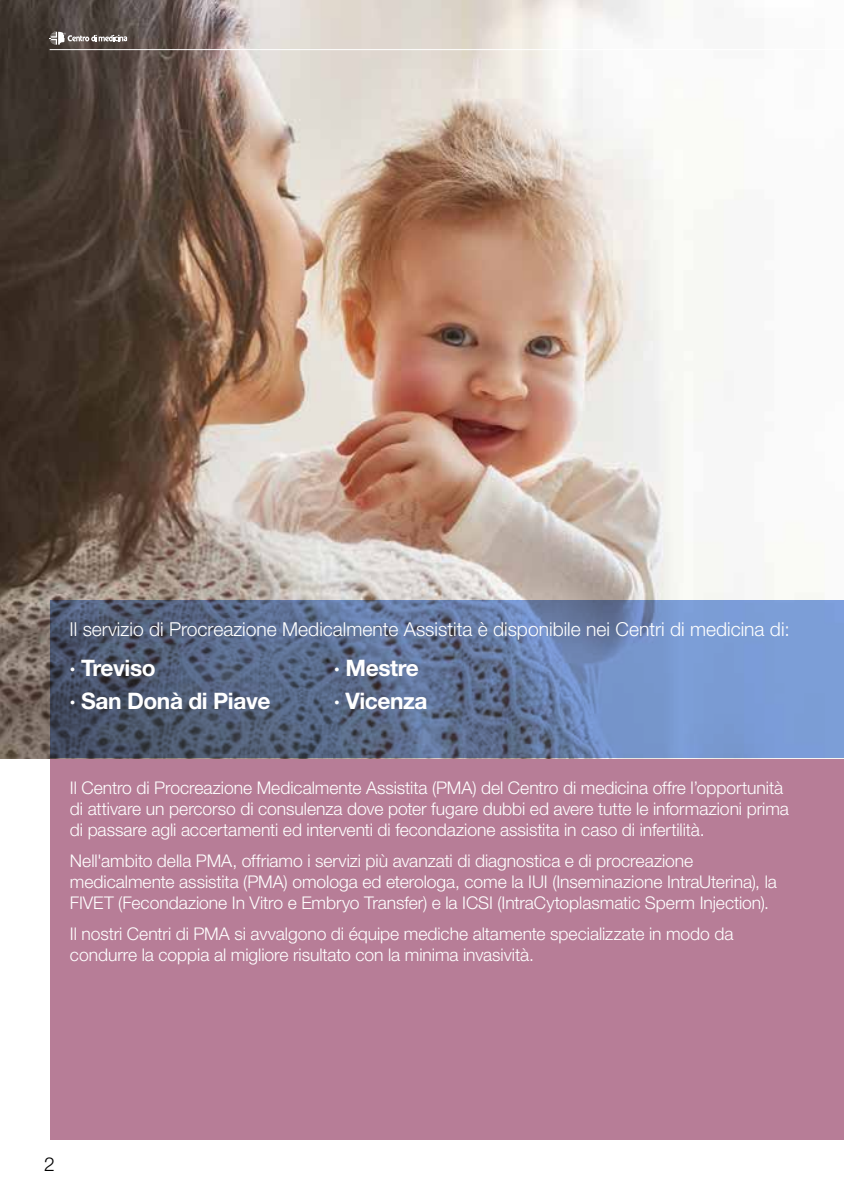
<style>
.page{position:relative;width:844px;height:1191px;background:#fff}
.page>*{position:absolute;margin:0;border:0;box-sizing:border-box;transform-origin:0 0}
.t1{font:700 22.75px/32.7px "Helvetica Neue LT Std";letter-spacing:-.02em;color:#fff}
.t2{font:300 19.25px "Helvetica Neue LT Std";color:#fff}
.t3{font:300 19.25px "Helvetica Neue LT Std";color:#000}
.t4{font:300 17.5px/21px "Helvetica Neue LT Std";letter-spacing:-.005em;color:#fff}
</style>
<div class="page">
<div style="left:50px;top:758px;width:793px;height:381px;background:#b77d97"></div>
<img style="left:0;top:0;width:824px;height:758px">
<svg style="left:50px;top:600px;width:793px;height:158px;background:#61769d"></svg>
<svg style="left:50px;top:32px;width:77px;height:13px"></svg>
<hr style="left:50px;top:49px;width:793px;height:1px;background:#fff">
<p class="t2" style="left:69px;top:618px;width:721px">Il servizio di Procreazione Medicalmente Assistita è disponibile nei Centri di medicina di:</p>
<h1 class="t1" style="left:69px;top:651px;width:202px">· Treviso<br>· San Donà di Piave</h1>
<h1 class="t1" style="left:334px;top:651px;width:95px">· Mestre · Vicenza</h1>
<p class="t4" style="left:70px;top:777px;width:720px">Il Centro di Procreazione Medicalmente Assistita (PMA) del Centro di medicina offre l’opportunità di attivare un percorso di consulenza dove poter fugare dubbi ed avere tutte le informazioni prima di passare agli accertamenti ed interventi di fecondazione assistita in caso di infertilità.</p>
<p class="t4" style="left:70px;top:850px;width:708px">Nell'ambito della PMA, offriamo i servizi più avanzati di diagnostica e di procreazione medicalmente assistita (PMA) omologa ed eterologa, come la IUI (Inseminazione IntraUterina), la<br>FIVET (Fecondazione In Vitro e Embryo Transfer) e la ICSI (IntraCytoplasmatic Sperm Injection).</p>
<p class="t4" style="left:70px;top:923px;width:665px">Il nostri Centri di PMA si avvalgono di équipe mediche altamente specializzate in modo da condurre la coppia al migliore risultato con la minima invasività.</p>
<p class="t3" style="left:44px;top:1152px;width:12px">2</p>
</div>
